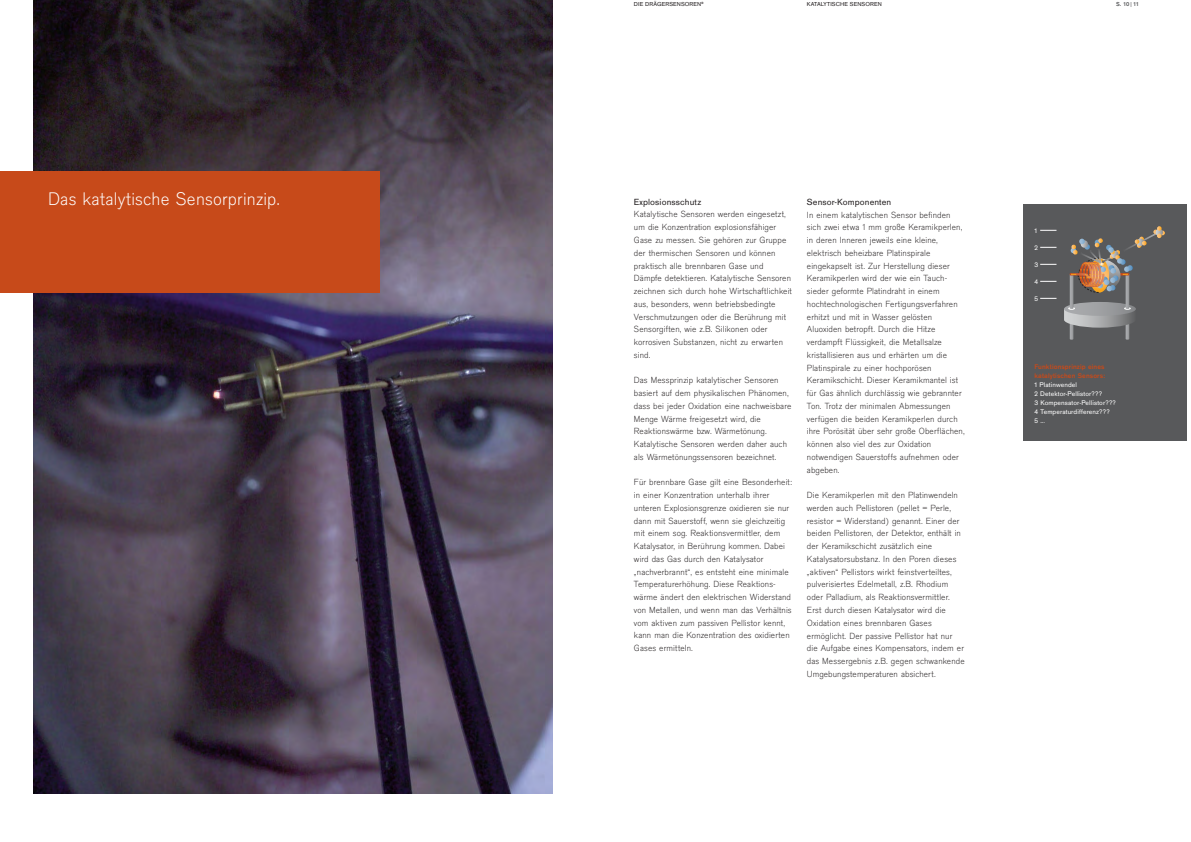
<style>
.page{position:relative;width:1191px;height:842px;background:#fff}
.page>*{position:absolute;margin:0;border:0;box-sizing:border-box;transform-origin:0 0}
.t1{font:300 19px "Draeger San";letter-spacing:.01em;color:#fff}
.t2{font:300 9.2px/12.8px "Draeger San";letter-spacing:.01em;color:#231f20}
.t3{font:7px/9px "Draeger San";letter-spacing:.01em;color:#fff}
.t4{font:6px "Draeger San";letter-spacing:.01em;color:#231f20}
.t5{font:700 6px "Draeger San";color:#58595b}
.s1{font-weight:400}
.s2{font-weight:700;color:#c74a1a}
</style>
<div class="page">
<img style="left:34px;top:0;width:519px;height:794px">
<div style="left:0;top:171px;width:380px;height:122px;background:#c74a1a"></div>
<div style="left:1023px;top:204px;width:164px;height:236px;background:#58595b"></div>
<svg style="left:1064px;top:226px;width:101px;height:114px"></svg>
<svg style="left:1040px;top:230px;width:16px;height:1px"></svg>
<svg style="left:1040px;top:247px;width:16px;height:1px"></svg>
<svg style="left:1040px;top:264px;width:16px;height:1px"></svg>
<svg style="left:1040px;top:281px;width:16px;height:1px"></svg>
<svg style="left:1040px;top:298px;width:16px;height:1px"></svg>
<p class="t4" style="left:634px;top:1px;width:71px">DIE DRÄGERSENSOREN<sup>®</sup></p>
<p class="t4" style="left:807px;top:1px;width:76px">KATALYTISCHE SENSOREN</p>
<p class="t5" style="left:1116px;top:1px;width:24px">S. 10<span class="s1">|</span>11</p>
<p class="t1" style="left:48px;top:188px;width:233px">Das katalytische Sensorprinzip.</p>
<p class="t2" style="left:634px;top:195px;width:159px"><span class="s1">Explosionsschutz<br></span>Katalytische Sensoren werden eingesetzt, um die Konzentration explosionsfähiger Gase zu messen. Sie gehören zur Gruppe der thermischen Sensoren und können praktisch alle brennbaren Gase und Dämpfe detektieren. Katalytische Sensoren zeichnen sich durch hohe Wirtschaftlichkeit aus, besonders, wenn betriebsbedingte Verschmutzungen oder die Berührung mit Sensorgiften, wie z.B. Silikonen oder korrosiven Substanzen, nicht zu erwarten sind.</p>
<p class="t2" style="left:634px;top:374px;width:159px">Das Messprinzip katalytischer Sensoren basiert auf dem physikalischen Phänomen, dass bei jeder Oxidation eine nachweisbare Menge Wärme freigesetzt wird, die Reaktionswärme bzw. Wärmetönung.<br>Katalytische Sensoren werden daher auch als Wärmetönungssensoren bezeichnet.</p>
<p class="t2" style="left:634px;top:476px;width:160px">Für brennbare Gase gilt eine Besonderheit: in einer Konzentration unterhalb ihrer unteren Explosionsgrenze oxidieren sie nur dann mit Sauerstoff, wenn sie gleichzeitig mit einem sog. Reaktionsvermittler, dem Katalysator, in Berührung kommen. Dabei wird das Gas durch den Katalysator „nachverbrannt“, es entsteht eine minimale Temperaturerhöhung. Diese Reaktions - wärme ändert den elektrischen Widerstand von Metallen, und wenn man das Verhältnis vom aktiven zum passiven Pellistor kennt, kann man die Konzentration des oxidierten Gases ermitteln.</p>
<p class="t2" style="left:807px;top:195px;width:159px"><span class="s1">Sensor-Komponenten<br></span>In einem katalytischen Sensor befinden sich zwei etwa 1 mm große Keramikperlen, in deren Inneren jeweils eine kleine, elektrisch beheizbare Platinspirale eingekapselt ist. Zur Herstellung dieser Keramikperlen wird der wie ein Tauch - sieder geformte Platindraht in einem hochtechnologischen Fertigungsverfahren erhitzt und mit in Wasser gelösten Aluoxiden betropft. Durch die Hitze verdampft Flüssigkeit, die Metallsalze kristallisieren aus und erhärten um die Platinspirale zu einer hochporösen Keramikschicht. Dieser Keramikmantel ist für Gas ähnlich durchlässig wie gebrannter Ton. Trotz der minimalen Abmessungen verfügen die beiden Keramikperlen durch ihre Porösität über sehr große Oberflächen, können also viel des zur Oxidation notwendigen Sauerstoffs aufnehmen oder abgeben.</p>
<p class="t2" style="left:807px;top:489px;width:159px">Die Keramikperlen mit den Platinwendeln werden auch Pellistoren (pellet = Perle, resistor = Widerstand) genannt. Einer der beiden Pellistoren, der Detektor, enthält in der Keramikschicht zusätzlich eine Katalysatorsubstanz. In den Poren dieses „aktiven“ Pellistors wirkt feinstverteiltes, pulverisiertes Edelmetall, z.B. Rhodium oder Palladium, als Reaktionsvermittler.<br>Erst durch diesen Katalysator wird die Oxidation eines brennbaren Gases ermöglicht. Der passive Pellistor hat nur die Aufgabe eines Kompensators, indem er das Messergebnis z.B. gegen schwankende Umgebungstemperaturen absichert.</p>
<p class="t3" style="left:1034px;top:226px;width:4px">1</p>
<p class="t3" style="left:1034px;top:243px;width:5px">2</p>
<p class="t3" style="left:1034px;top:260px;width:5px">3</p>
<p class="t3" style="left:1034px;top:277px;width:5px">4</p>
<p class="t3" style="left:1034px;top:294px;width:5px">5</p>
<p class="t3" style="left:1034px;top:362px;width:83px"><span class="s2">Funktionsprinzip eines katalytischen Sensors:<br></span>1 Platinwendel<br>2 Detektor-Pellistor???<br>3 Kompensator-Pellistor???<br>4 Temperaturdifferenz???<br>5 ...</p>
</div>
